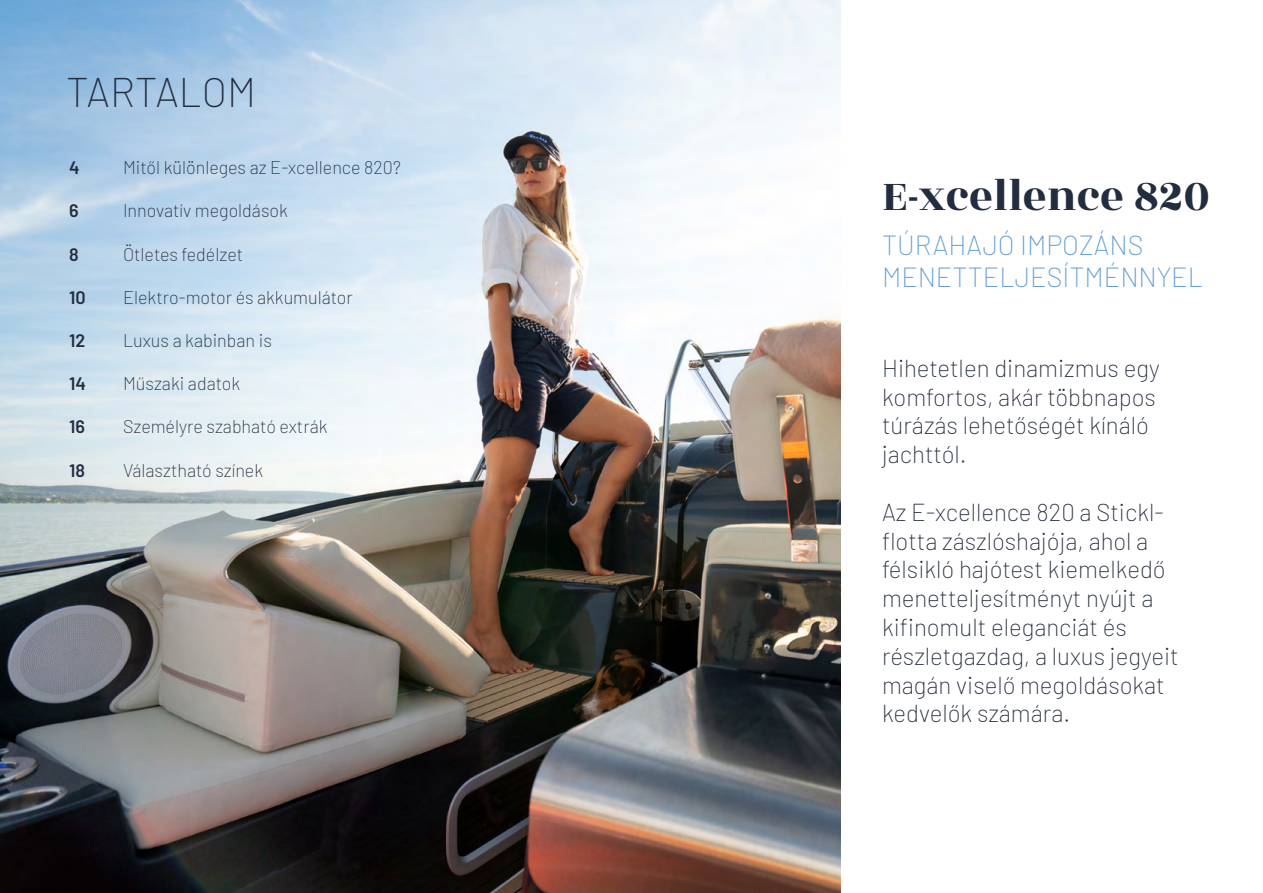
<style>
.page{position:relative;width:1263px;height:893px;background:#fff}
.page>*{position:absolute;margin:0;border:0;box-sizing:border-box;transform-origin:0 0}
.t1{font:46.5px "Rozha One";color:#232d40}
.t2{font:200 40.5px "Barlow";color:#232d40}
.t3{font:200 27px/32.4px "Barlow";color:#619dd4}
.t4{font:200 24px/28.8px "Barlow";color:#252d3e}
.t5{font:200 18px "Barlow";color:#232d40}
.t6{font:600 18px "Barlow";color:#232d40}
</style>
<div class="page">
<img style="left:0;top:0;width:841px;height:893px">
<h2 class="t2" style="left:66px;top:63px;width:191px">TARTALOM</h2>
<p class="t6" style="left:69px;top:154px;width:12px">4</p>
<p class="t5" style="left:123px;top:155px;width:279px">Mitől különleges az E-xcellence 820?</p>
<p class="t6" style="left:69px;top:198px;width:11px">6</p>
<p class="t5" style="left:123px;top:198px;width:166px">Innovatív megoldások</p>
<p class="t6" style="left:69px;top:241px;width:11px">8</p>
<p class="t5" style="left:123px;top:241px;width:122px">Ötletes fedélzet</p>
<p class="t6" style="left:69px;top:284px;width:18px">10</p>
<p class="t5" style="left:123px;top:284px;width:231px">Elektro-motor és akkumulátor</p>
<p class="t6" style="left:69px;top:327px;width:18px">12</p>
<p class="t5" style="left:123px;top:328px;width:151px">Luxus a kabinban is</p>
<p class="t6" style="left:69px;top:370px;width:18px">14</p>
<p class="t5" style="left:123px;top:371px;width:119px">Műszaki adatok</p>
<p class="t6" style="left:69px;top:414px;width:17px">16</p>
<p class="t5" style="left:123px;top:414px;width:206px">Személyre szabható extrák</p>
<p class="t6" style="left:69px;top:457px;width:17px">18</p>
<p class="t5" style="left:123px;top:457px;width:142px">Választható színek</p>
<h1 class="t1" style="left:882px;top:164px;width:329px">E-xcellence 820</h1>
<p class="t3" style="left:882px;top:227px;width:322px">TÚRAHAJÓ IMPOZÁNS<br>MENETTELJESÍTMÉNNYEL</p>
<p class="t4" style="left:882px;top:352px;width:279px">Hihetetlen dinamizmus egy komfortos, akár többnapos túrázás lehetőségét kínáló jachttól.</p>
<p class="t4" style="left:882px;top:496px;width:298px">Az E-xcellence 820 a Stickl&shy;flotta zászlóshajója, ahol a félsikló hajótest kiemelkedő menetteljesítményt nyújt a kifinomult eleganciát és részletgazdag, a luxus jegyeit magán viselő megoldásokat kedvelők számára.</p>
</div>
